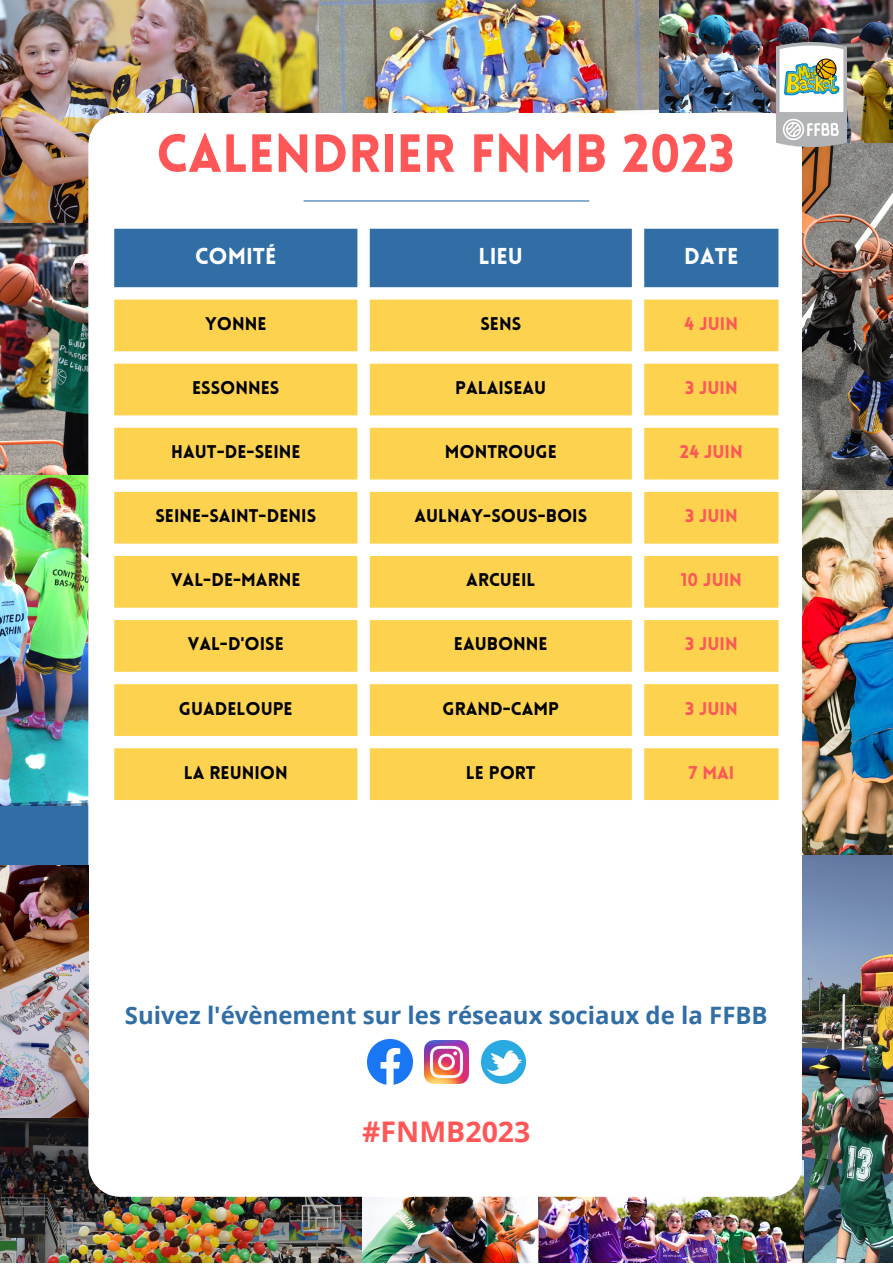
<style>
.page{position:relative;width:893px;height:1264px;background:#fff}
.page>*{position:absolute;margin:0;border:0;box-sizing:border-box;transform-origin:0 0}
.t1{font:900 52.5px "Lovelo";color:#ff5757}
.t2{font:700 28.5px "Open Sans";color:#ff5757}
.t3{font:700 24px "Open Sans";color:#316ea6}
.t4{font:900 22.5px "Lovelo";color:#fff}
.t5{font:900 18px "Lovelo";color:#000}
.t6{font:900 18px "Lovelo";color:#ff5757}
</style>
<div class="page">
<img style="left:318px;top:0;width:341px;height:113px">
<img style="left:659px;top:0;width:233px;height:143px">
<img style="left:361px;top:1196px;width:177px;height:66px">
<img style="left:0;top:474px;width:88px;height:332px">
<img style="left:0;top:223px;width:88px;height:251px">
<img style="left:0;top:1117px;width:361px;height:145px">
<img style="left:802px;top:490px;width:90px;height:365px">
<img style="left:538px;top:855px;width:354px;height:407px">
<img style="left:0;top:0;width:318px;height:222px">
<img style="left:801px;top:143px;width:91px;height:346px">
<img style="left:540px;top:1160px;width:263px;height:102px">
<div style="left:88px;top:113px;width:713px;height:1083px;background:#fff;border-radius:32px"></div>
<img style="left:776px;top:43px;width:70px;height:103px">
<img style="left:0;top:865px;width:89px;height:252px">
<div style="left:114px;top:229px;width:664px;height:58px;background:#316ea6"></div>
<svg style="left:114px;top:299px;width:664px;height:501px;fill:#fcd24f"></svg>
<hr style="left:303px;top:200px;width:286px;height:1px;background:#316ea6">
<img style="left:481px;top:1040px;width:44px;height:43px">
<img style="left:424px;top:1040px;width:44px;height:43px">
<img style="left:367px;top:1039px;width:45px;height:45px">
<h1 class="t1" style="left:156px;top:132px;width:579px">CALENDRIER FNMB 2023</h1>
<p class="t4" style="left:195px;top:247px;width:83px">COMITÉ</p>
<p class="t4" style="left:478px;top:247px;width:46px">LIEU</p>
<p class="t4" style="left:684px;top:247px;width:56px">DATE</p>
<p class="t5" style="left:205px;top:316px;width:63px">YONNE</p>
<p class="t5" style="left:480px;top:316px;width:42px">SENS</p>
<p class="t6" style="left:684px;top:316px;width:55px">4 JUIN</p>
<p class="t5" style="left:192px;top:380px;width:89px">ESSONNES</p>
<p class="t5" style="left:455px;top:380px;width:93px">PALAISEAU</p>
<p class="t6" style="left:685px;top:380px;width:54px">3 JUIN</p>
<p class="t5" style="left:171px;top:444px;width:131px">HAUT-DE-SEINE</p>
<p class="t5" style="left:445px;top:444px;width:113px">MONTROUGE</p>
<p class="t6" style="left:680px;top:444px;width:64px">24 JUIN</p>
<p class="t5" style="left:155px;top:508px;width:162px">SEINE-SAINT-DENIS</p>
<p class="t5" style="left:414px;top:508px;width:174px">AULNAY-SOUS-BOIS</p>
<p class="t6" style="left:685px;top:508px;width:54px">3 JUIN</p>
<p class="t5" style="left:171px;top:573px;width:131px">VAL-DE-MARNE</p>
<p class="t5" style="left:466px;top:573px;width:71px">ARCUEIL</p>
<p class="t6" style="left:680px;top:573px;width:63px">10 JUIN</p>
<p class="t5" style="left:188px;top:637px;width:97px">VAL-D'OISE</p>
<p class="t5" style="left:454px;top:637px;width:95px">EAUBONNE</p>
<p class="t6" style="left:685px;top:637px;width:54px">3 JUIN</p>
<p class="t5" style="left:179px;top:701px;width:115px">GUADELOUPE</p>
<p class="t5" style="left:442px;top:701px;width:118px">GRAND-CAMP</p>
<p class="t6" style="left:685px;top:701px;width:54px">3 JUIN</p>
<p class="t5" style="left:184px;top:765px;width:105px">LA REUNION</p>
<p class="t5" style="left:466px;top:765px;width:71px">LE PORT</p>
<p class="t6" style="left:688px;top:765px;width:47px">7 MAI</p>
<h3 class="t3" style="left:125px;top:998px;width:644px">Suivez l'évènement sur les réseaux sociaux de la FFBB</h3>
<h2 class="t2" style="left:362px;top:1111px;width:170px">#FNMB2023</h2>
</div>
